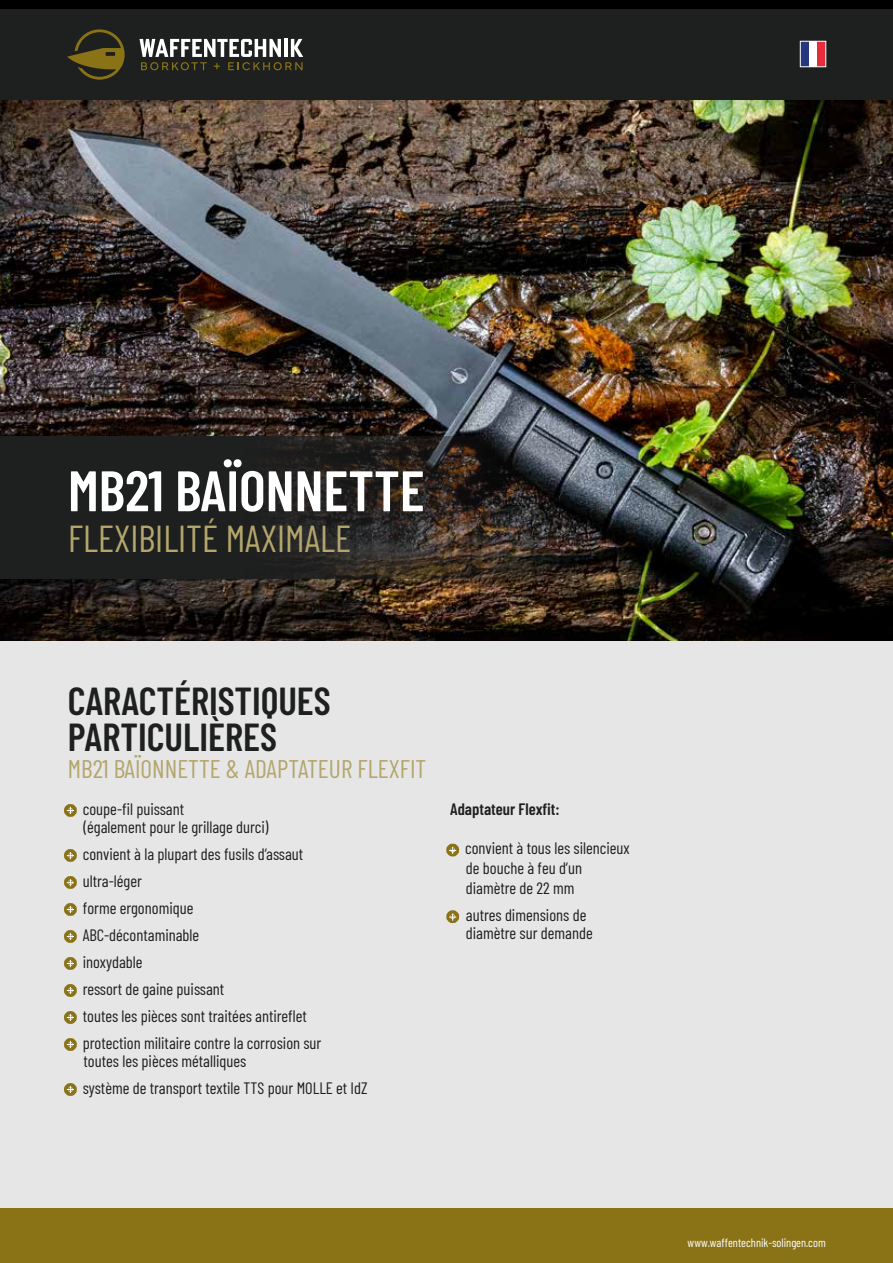
<style>
.page{position:relative;width:893px;height:1263px;background:#fff}
.page>*{position:absolute;margin:0;border:0;box-sizing:border-box;transform-origin:0 0}
.t1{font:600 57px "Barlow Condensed";color:#fff}
.t2{font:600 39px/36px "Barlow Condensed";color:#1e1f1f}
.t3{font:37.5px "Barlow Condensed";color:#b3a56b}
.t4{font:25.5px "Barlow Condensed";color:#b3a56b}
.t5{font:16.5px/18px "Barlow Condensed";color:#1e1f1f}
.t6{font:600 16.5px "Barlow Condensed";color:#1e1f1f}
.t7{font:12px "Barlow Condensed";color:#fff}
.s1{color:#897316}
</style>
<div class="page">
<div style="left:0;top:640px;width:893px;height:623px;background:#e6e6e7"></div>
<div style="left:0;top:8px;width:893px;height:93px;background:#1e1f1f"></div>
<img style="left:0;top:101px;width:893px;height:539px">
<div style="left:0;top:0;width:893px;height:8px;background:#000"></div>
<svg style="left:139px;top:39px;width:164px;height:31px"></svg>
<svg style="left:67px;top:29px;width:58px;height:51px"></svg>
<svg style="left:0;top:436px;width:579px;height:142px;background:#272523"></svg>
<div style="left:0;top:1209px;width:893px;height:54px;background:#897316"></div>
<svg style="left:67px;top:807px;width:7px;height:7px"></svg>
<svg style="left:67px;top:852px;width:7px;height:7px"></svg>
<svg style="left:67px;top:879px;width:7px;height:7px"></svg>
<svg style="left:67px;top:906px;width:7px;height:7px"></svg>
<svg style="left:67px;top:960px;width:7px;height:7px"></svg>
<svg style="left:67px;top:987px;width:7px;height:7px"></svg>
<svg style="left:67px;top:1014px;width:7px;height:7px"></svg>
<svg style="left:67px;top:1041px;width:7px;height:7px"></svg>
<svg style="left:67px;top:1086px;width:7px;height:7px"></svg>
<svg style="left:67px;top:933px;width:7px;height:7px"></svg>
<svg style="left:449px;top:847px;width:7px;height:7px"></svg>
<svg style="left:449px;top:913px;width:7px;height:8px"></svg>
<div style="left:800px;top:41px;width:9px;height:26px;background:#25377d"></div>
<div style="left:809px;top:41px;width:8px;height:26px;background:#fff"></div>
<div style="left:817px;top:41px;width:9px;height:26px;background:#e72d3c"></div>
<div style="left:800px;top:41px;width:26px;height:26px;border:1px solid #fff"></div>
<h1 class="t1" style="left:68px;top:450px;width:358px">MB21 BAÏONNETTE</h1>
<h3 class="t3" style="left:68px;top:511px;width:285px">FLEXIBILITÉ MAXIMALE</h3>
<h2 class="t2" style="left:68px;top:681px;width:264px">CARACTÉRISTIQUES<br>PARTICULIÈRES</h2>
<h3 class="t4" style="left:68px;top:751px;width:360px">MB21 BAÏONNETTE &amp; ADAPTATEUR FLEXFIT</h3>
<p class="t5" style="left:84px;top:799px;width:186px;text-indent:-16px"><span class="s1">•</span> coupe-fil puissant<br>(également pour le grillage durci)</p>
<p class="t5" style="left:68px;top:844px;width:237px"><span class="s1">•</span> convient à la plupart des fusils d‘assaut</p>
<p class="t5" style="left:68px;top:871px;width:75px"><span class="s1">•</span> ultra-léger</p>
<p class="t5" style="left:68px;top:898px;width:127px"><span class="s1">•</span> forme ergonomique</p>
<p class="t5" style="left:68px;top:925px;width:133px"><span class="s1">•</span> ABC-décontaminable</p>
<p class="t5" style="left:68px;top:952px;width:76px"><span class="s1">•</span> inoxydable</p>
<p class="t5" style="left:68px;top:979px;width:158px"><span class="s1">•</span> ressort de gaine puissant</p>
<p class="t5" style="left:68px;top:1006px;width:240px"><span class="s1">•</span> toutes les pièces sont traitées antireflet</p>
<p class="t5" style="left:84px;top:1033px;width:239px;text-indent:-16px"><span class="s1">•</span> protection militaire contre la corrosion sur toutes les pièces métalliques</p>
<p class="t5" style="left:68px;top:1078px;width:301px"><span class="s1">•</span> système de transport textile TTS pour MOLLE et IdZ</p>
<p class="t6" style="left:450px;top:797px;width:111px">Adaptateur Flexfit:</p>
<p class="t5" style="left:466px;top:837px;width:165px;line-height:19.8px;text-indent:-16px"><span class="s1">•</span> convient à tous les silencieux de bouche à feu d‘un diamètre de 22 mm</p>
<p class="t5" style="left:466px;top:905px;width:128px;text-indent:-16px"><span class="s1">•</span> autres dimensions de diamètre sur demande</p>
<p class="t7" style="left:687px;top:1234px;width:140px">www.waffentechnik-solingen.com</p>
</div>
